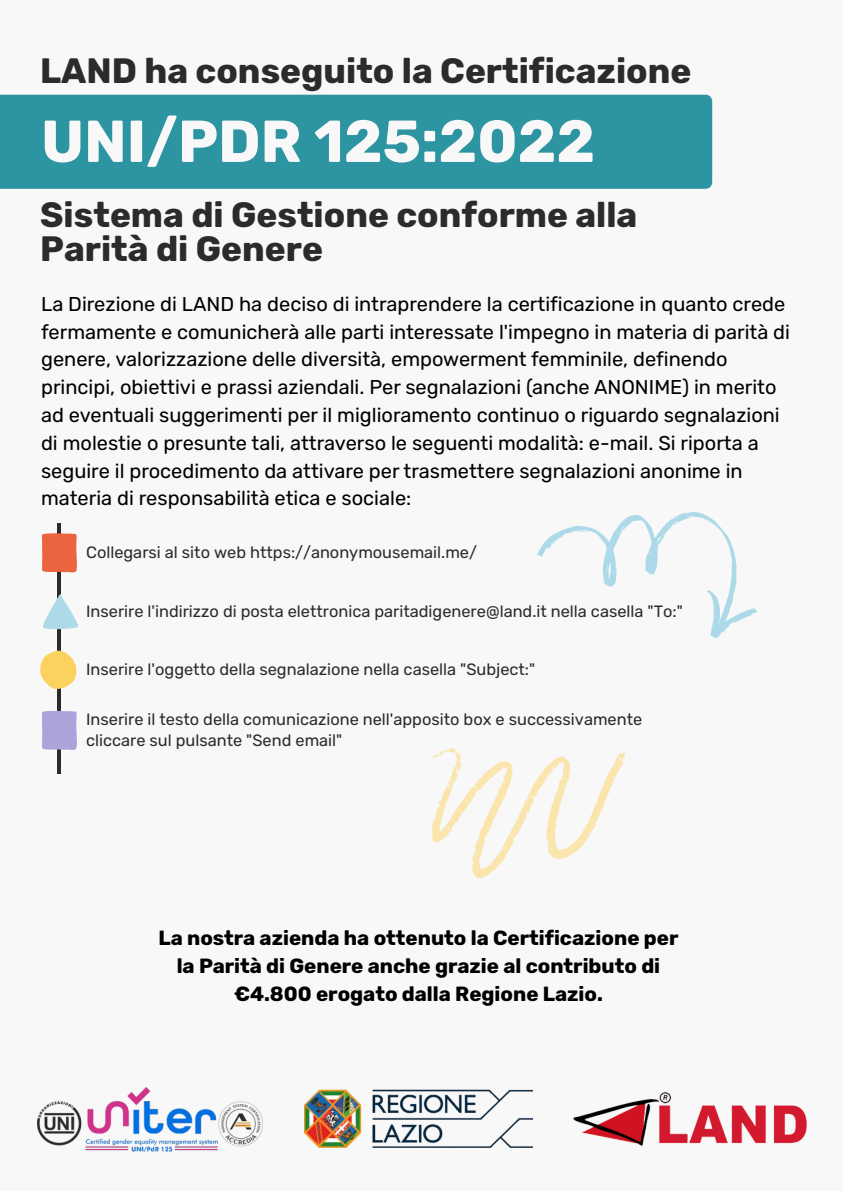
<style>
.page{position:relative;width:843px;height:1191px;background:#fff}
.page>*{position:absolute;margin:0;border:0;box-sizing:border-box;transform-origin:0 0}
.t1{font:700 59px "Rubik";color:#f8f8f8}
.t2{font:700 35.1px/34.5px "Rubik";color:#2b2b2b}
.t3{font:700 20.4px/28px "Rubik";color:#000;text-align:center}
.t4{font:20px/27.7px "Rubik";color:#000}
.t5{font:16.4px/20.6px "Rubik";color:#2b2b2b}
</style>
<div class="page">
<div style="left:0;top:0;width:842px;height:1190px;background:#f8f8f8"></div>
<hr style="left:57px;top:523px;width:4px;height:250px;background:#2b2b2b">
<div style="left:0;top:95px;width:712px;height:94px;background:#2d95a2"></div>
<svg style="left:432px;top:752px;width:194px;height:127px"></svg>
<svg style="left:432px;top:748px;width:26px;height:11px"></svg>
<svg style="left:448px;top:825px;width:5px;height:5px"></svg>
<svg style="left:537px;top:512px;width:221px;height:127px"></svg>
<svg style="left:42px;top:533px;width:35px;height:39px"></svg>
<svg style="left:43px;top:594px;width:35px;height:35px"></svg>
<svg style="left:40px;top:650px;width:36px;height:39px"></svg>
<svg style="left:42px;top:710px;width:35px;height:39px"></svg>
<img style="left:38px;top:1087px;width:225px;height:63px">
<img style="left:304px;top:1089px;width:228px;height:59px">
<img style="left:573px;top:1092px;width:233px;height:53px">
<p class="t2" style="left:40px;top:54px;width:652px">LAND ha conseguito la Certificazione</p>
<p class="t1" style="left:41px;top:107px;width:555px">UNI/PDR 125:2022</p>
<p class="t2" style="left:40px;top:197px;width:598px">Sistema di Gestione conforme alla<br>Parità di Genere</p>
<p class="t4" style="left:41px;top:290px;width:750px">La Direzione di LAND ha deciso di intraprendere la certificazione in quanto crede fermamente e comunicherà alle parti interessate l'impegno in materia di parità di genere, valorizzazione delle diversità, empowerment femminile, definendo principi, obiettivi e prassi aziendali. Per segnalazioni (anche ANONIME) in merito ad eventuali suggerimenti per il miglioramento continuo o riguardo segnalazioni di molestie o presunte tali, attraverso le seguenti modalità: e-mail. Si riporta a seguire il procedimento da attivare per trasmettere segnalazioni anonime in materia di responsabilità etica e sociale:</p>
<h2 class="t5" style="left:86px;top:542px;width:392px">Collegarsi al sito web https://anonymousemail.me/</h2>
<h1 class="t5" style="left:86px;top:600px;width:598px">Inserire l'indirizzo di posta elettronica paritadigenere@land.it nella casella "To:"</h1>
<h2 class="t5" style="left:86px;top:659px;width:450px">Inserire l'oggetto della segnalazione nella casella "Subject:"</h2>
<h4 class="t5" style="left:86px;top:709px;width:557px">Inserire il testo della comunicazione nell'apposito box e successivamente cliccare sul pulsante "Send email"</h4>
<p class="t3" style="left:158px;top:923px;width:521px">La nostra azienda ha ottenuto la Certificazione per la Parità di Genere anche grazie al contributo di €4.800 erogato dalla Regione Lazio.</p>
</div>
